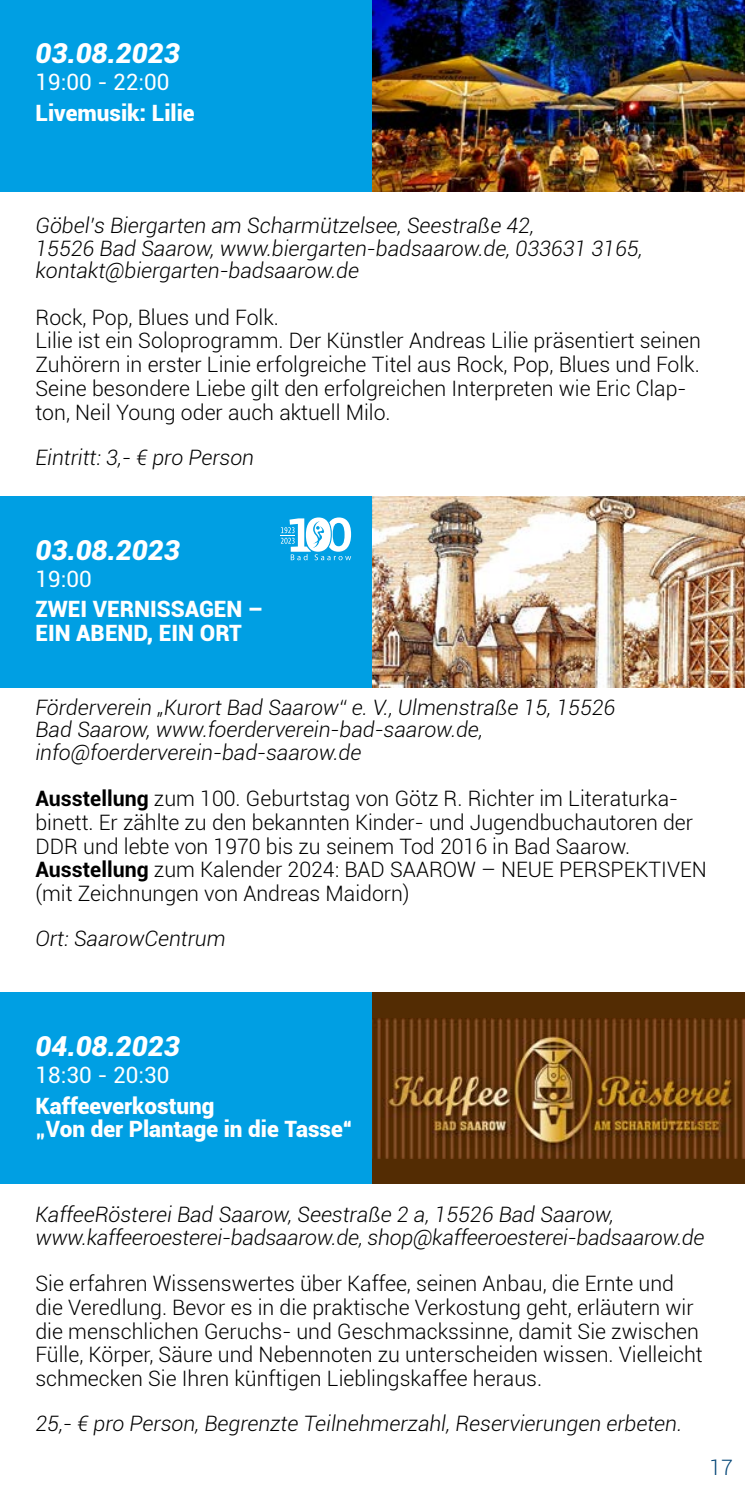
<style>
.page{position:relative;width:745px;height:1489px;background:#fff}
.page>*{position:absolute;margin:0;border:0;box-sizing:border-box;transform-origin:0 0}
.t1{font:italic 900 27.5px "Roboto";color:#fff}
.t2{font:900 22.5px/23.8px "Roboto";color:#fff}
.t3{font:22.5px "Roboto";color:#fff}
.t4{font:300 21.25px/23.8px "Roboto";color:#000}
.t5{font:italic 300 21.25px/22.5px "Roboto";color:#000}
.t6{font:300 21.25px "Roboto";color:#034576}
.s1{font-weight:700}
</style>
<div class="page">
<div style="left:0;top:0;width:372px;height:191px;background:#009fe3"></div>
<div style="left:0;top:496px;width:372px;height:191px;background:#009fe3"></div>
<div style="left:0;top:992px;width:372px;height:191px;background:#009fe3"></div>
<div style="left:372px;top:992px;width:372px;height:191px;background:#532c03"></div>
<img style="left:372px;top:1018px;width:372px;height:140px">
<img style="left:372px;top:496px;width:372px;height:191px">
<img style="left:372px;top:0;width:372px;height:191px">
<svg style="left:280px;top:517px;width:71px;height:43px"></svg>
<p class="t1" style="left:35px;top:34px;width:145px">03.08.2023</p>
<p class="t3" style="left:35px;top:66px;width:136px">19:00 - 22:00</p>
<p class="t2" style="left:35px;top:100px;width:161px">Livemusik: Lilie</p>
<p class="t5" style="left:35px;top:214px;width:608px">Göbel’s Biergarten am Scharmützelsee , Seestraße 42 ,<br>15526 Bad Saarow , www.biergarten-badsaarow.de , 033631 3165 , kontakt@biergarten-badsaarow.de</p>
<p class="t4" style="left:35px;top:304px;width:666px">Rock, Pop, Blues und Folk.<br>Lilie ist ein Soloprogramm. Der Künstler Andreas Lilie präsentiert seinen Zuhörern in erster Linie erfolgreiche Titel aus Rock, Pop, Blues und Folk.<br>Seine besondere Liebe gilt den erfolgreichen Interpreten wie Eric Clap&shy;ton, Neil Young oder auch aktuell Milo.</p>
<p class="t5" style="left:35px;top:445px;width:220px">Eintritt: 3,- € pro Person</p>
<p class="t1" style="left:35px;top:530px;width:145px">03.08.2023</p>
<p class="t3" style="left:35px;top:562px;width:58px">19:00</p>
<p class="t2" style="left:35px;top:596px;width:229px">ZWEI VERNISSAGEN –<br>EIN ABEND, EIN ORT</p>
<p class="t5" style="left:35px;top:695px;width:581px">Förderverein „Kurort Bad Saarow“ e. V. , Ulmenstraße 15 , 15526<br>Bad Saarow , www.foerderverein-bad-saarow.de , info@foerderverein-bad-saarow.de</p>
<p class="t4" style="left:35px;top:786px;width:672px"><span class="s1">Ausstellung</span> zum 100. Geburtstag von Götz R. Richter im Literaturka&shy;binett. Er zählte zu den bekannten Kinder- und Jugendbuchautoren der DDR und lebte von 1970 bis zu seinem Tod 2016 in Bad Saarow.<br><span class="s1">Ausstellung</span> zum Kalender 2024: BAD SAAROW – NEUE PERSPEKTIVEN (mit Zeichnungen von Andreas Maidorn)</p>
<p class="t5" style="left:35px;top:926px;width:191px">Ort: SaarowCentrum</p>
<p class="t1" style="left:35px;top:1026px;width:145px">04.08.2023</p>
<p class="t3" style="left:35px;top:1059px;width:136px">18:30 - 20:30</p>
<p class="t2" style="left:35px;top:1092px;width:319px">Kaffeeverkostung<br>„Von der Plantage in die Tasse“</p>
<p class="t5" style="left:35px;top:1202px;width:670px">KaffeeRösterei Bad Saarow , Seestraße 2 a , 15526 Bad Saarow , www.kaffeeroesterei-badsaarow.de , shop@kaffeeroesterei-badsaarow.de</p>
<p class="t4" style="left:35px;top:1270px;width:668px">Sie erfahren Wissenswertes über Kaffee, seinen Anbau, die Ernte und die Veredlung. Bevor es in die praktische Verkostung geht, erläutern wir die menschlichen Geruchs- und Geschmackssinne, damit Sie zwischen Fülle, Körper, Säure und Nebennoten zu unterscheiden wissen. Vielleicht schmecken Sie Ihren künftigen Lieblingskaffee heraus.</p>
<p class="t5" style="left:35px;top:1411px;width:647px">25,- € pro Person , Begrenzte Teilnehmerzahl, Reservierungen erbeten.</p>
<p class="t6" style="left:709px;top:1452px;width:25px">17</p>
</div>
